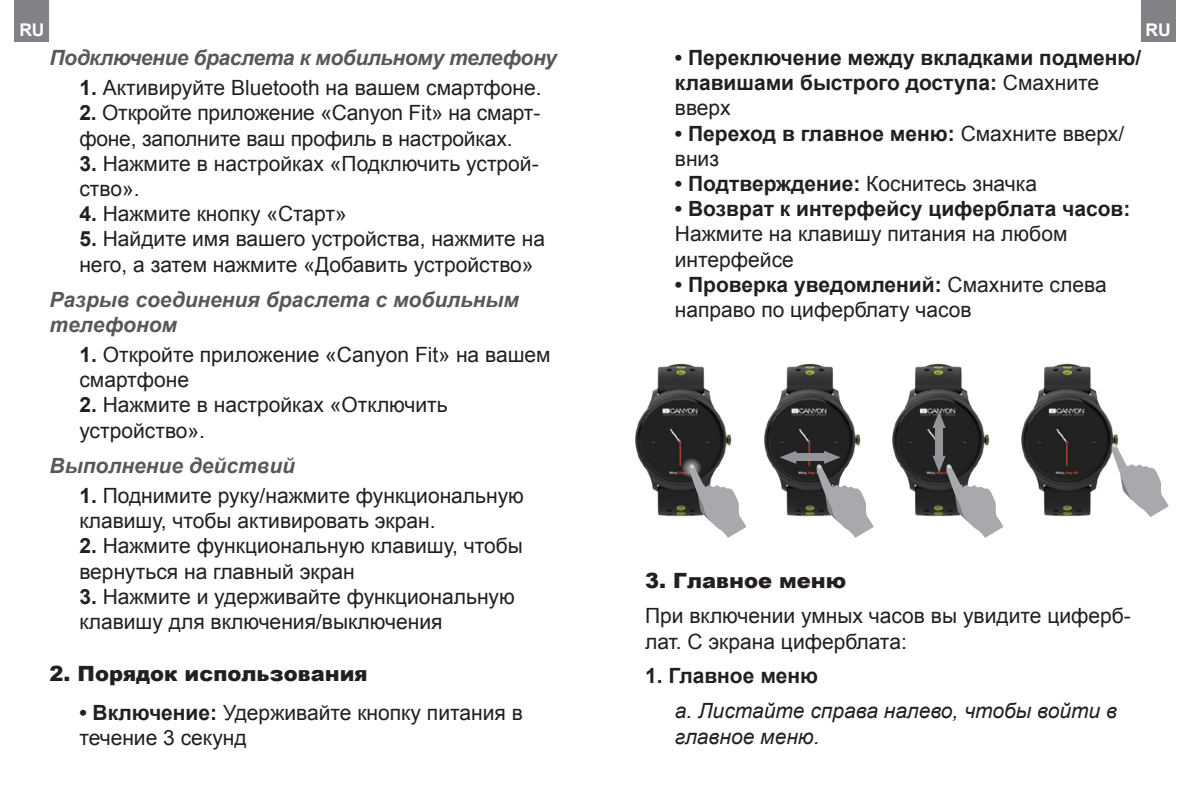
<style>
.page{position:relative;width:1191px;height:794px;background:#fff}
.page>*{position:absolute;margin:0;border:0;box-sizing:border-box;transform-origin:0 0}
.t1{font:21px/25.2px "Arial";color:#231f20}
.t2{font:700 21px/25.2px "Arial";color:#231f20}
.t3{font:italic 700 21px/25.2px "Arial";color:#57585a}
.t4{font:italic 21px/25.2px "Arial";color:#231f20}
.t5{font:italic 700 21px "Arial";letter-spacing:-.02em;color:#57585a}
.t6{font:900 21px "Arial";color:#231f20}
.t7{font:700 17.5px "Arial";color:#fff}
.s1{font-weight:700}
.s2{font-weight:400}
</style>
<div class="page">
<div style="left:1141px;top:0;width:34px;height:42px;background:#808285"></div>
<img style="left:635px;top:363px;width:97px;height:154px">
<img style="left:892px;top:363px;width:98px;height:154px">
<img style="left:764px;top:363px;width:97px;height:154px">
<img style="left:1021px;top:363px;width:98px;height:154px">
<svg style="left:681px;top:457px;width:20px;height:20px"></svg>
<svg style="left:688px;top:462px;width:58px;height:76px"></svg>
<svg style="left:1110px;top:442px;width:58px;height:75px"></svg>
<div style="left:792px;top:454px;width:34px;height:7px;background:#939598"></div>
<svg style="left:816px;top:451px;width:57px;height:87px"></svg>
<svg style="left:779px;top:451px;width:17px;height:13px"></svg>
<div style="left:935px;top:426px;width:7px;height:33px;background:#939598"></div>
<svg style="left:932px;top:411px;width:13px;height:17px"></svg>
<svg style="left:932px;top:456px;width:71px;height:82px"></svg>
<div style="left:15px;top:0;width:34px;height:42px;background:#808285"></div>
<p class="t7" style="left:19px;top:17px;width:27px">RU</p>
<p class="t5" style="left:50px;top:44px;width:509px">Подключение браслета к мобильному телефону</p>
<p class="t1" style="left:79px;top:75px;width:464px"><span class="s1">1.</span> Активируйте Bluetooth на вашем смартфоне.</p>
<p class="t1" style="left:79px;top:100px;width:462px"><span class="s1">2.</span> Откройте приложение «Canyon Fit» на смарт&shy;фоне, заполните ваш профиль в настройках.</p>
<p class="t1" style="left:79px;top:151px;width:461px"><span class="s1">3.</span> Нажмите в настройках «Подключить устрой&shy;ство».</p>
<p class="t1" style="left:79px;top:201px;width:269px"><span class="s1">4.</span> Нажмите кнопку «Старт»</p>
<p class="t1" style="left:79px;top:226px;width:467px"><span class="s1">5.</span> Найдите имя вашего устройства, нажмите на него, а затем нажмите «Добавить устройство»</p>
<p class="t3" style="left:50px;top:287px;width:471px">Разрыв соединения браслета с мобильным телефоном</p>
<p class="t1" style="left:79px;top:342px;width:473px"><span class="s1">1.</span> Откройте приложение «Canyon Fit» на вашем смартфоне</p>
<p class="t1" style="left:79px;top:392px;width:370px"><span class="s1">2.</span> Нажмите в настройках «Отключить устройство».</p>
<p class="t3" style="left:50px;top:453px;width:247px">Выполнение действий</p>
<p class="t1" style="left:79px;top:483px;width:446px"><span class="s1">1.</span> Поднимите руку/нажмите функциональную клавишу, чтобы активировать экран.</p>
<p class="t1" style="left:79px;top:533px;width:445px"><span class="s1">2.</span> Нажмите функциональную клавишу, чтобы вернуться на главный экран</p>
<p class="t1" style="left:79px;top:583px;width:437px"><span class="s1">3.</span> Нажмите и удерживайте функциональную клавишу для включения/выключения</p>
<p class="t6" style="left:50px;top:658px;width:319px">2. Порядок использования</p>
<p class="t1" style="left:79px;top:699px;width:445px"><span class="s1">• Включение:</span> Удерживайте кнопку питания в течение 3 секунд</p>
<p class="t7" style="left:1145px;top:17px;width:27px">RU</p>
<p class="t2" style="left:675px;top:45px;width:468px">• Переключение между вкладками подменю/ клавишами быстрого доступа: <span class="s2">Смахните вверх</span></p>
<p class="t2" style="left:675px;top:121px;width:451px">• Переход в главное меню: <span class="s2">Смахните вверх/ вниз</span></p>
<p class="t2" style="left:675px;top:171px;width:364px">• Подтверждение: <span class="s2">Коснитесь значка</span></p>
<p class="t2" style="left:675px;top:196px;width:457px">• Возврат к интерфейсу циферблата часов:</p>
<p class="t1" style="left:675px;top:221px;width:394px">Нажмите на клавишу питания на любом интерфейсе</p>
<p class="t1" style="left:675px;top:272px;width:433px"><span class="s1">• Проверка уведомлений:</span> Смахните слева направо по циферблату часов</p>
<p class="t6" style="left:645px;top:565px;width:203px">3. Главное меню</p>
<p class="t1" style="left:645px;top:603px;width:487px">При включении умных часов вы увидите циферб&shy;лат. С экрана циферблата:</p>
<p class="t2" style="left:645px;top:663px;width:174px">1. Главное меню</p>
<p class="t4" style="left:675px;top:698px;width:444px">a. Листайте справа налево, чтобы войти в главное меню.</p>
</div>
